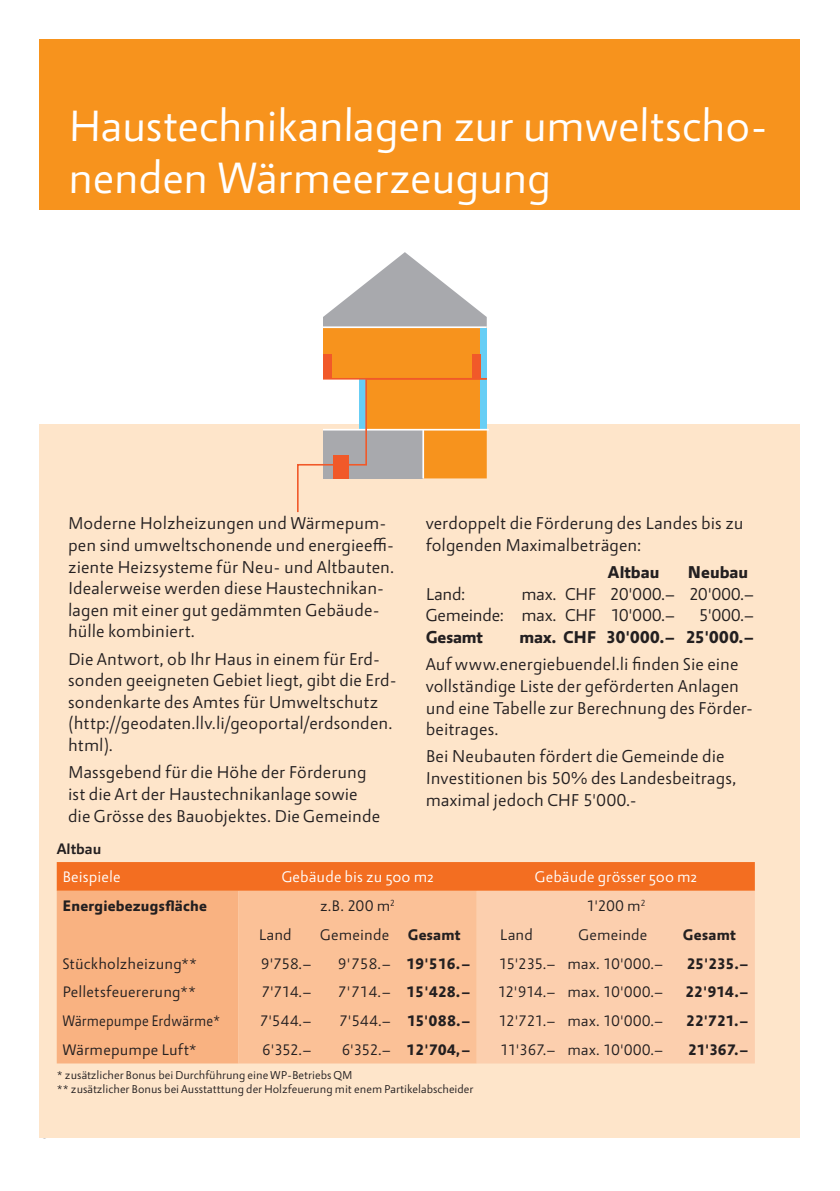
<style>
.page{position:relative;width:840px;height:1191px;background:#fff}
.page>*{position:absolute;margin:0;border:0;box-sizing:border-box;transform-origin:0 0}
.t1{font:46px/52px "Allegra 2 Regular";letter-spacing:-.015em;color:#fff}
.t2{font:18px/21.6px "Allegra 2 Regular";letter-spacing:.005em;color:#231f20}
.t3{font:18px/21.6px "Allegra 2 Regular";letter-spacing:-.015em;color:#231f20}
.t4{font:18px "Allegra 6 Bold";letter-spacing:-.005em;color:#231f20}
.t5{font:16px "Allegra 2 Regular";letter-spacing:.01em;color:#231f20}
.t6{font:16px "Allegra 6 Bold";letter-spacing:.01em;color:#231f20}
.t7{font:16px "Allegra 2 Regular";letter-spacing:.01em;color:#fff}
.t8{font:16px "Allegra 2 Regular";letter-spacing:-.01em;color:#231f20}
.t9{font:16px "Allegra 2 Regular";letter-spacing:-.02em;color:#231f20}
.t10{font:16px "Allegra 2 Regular";letter-spacing:-.015em;color:#231f20}
.t11{font:16px "Allegra 2 Regular";letter-spacing:.01em;color:#231f20;scale:.9 1}
.t12{font:16px "Allegra 5 Semibold";color:#231f20}
.t13{font:12px/14.4px "Allegra 2 Regular";color:#231f20}
.s1{font-family:"Allegra 6 Bold"}
.s2{font-family:"Allegra 2 Regular"}
</style>
<div class="page">
<div style="left:40px;top:40px;width:759px;height:170px;background:#f7931d"></div>
<div style="left:40px;top:424px;width:759px;height:714px;background:#fee5ca"></div>
<svg style="left:323px;top:252px;width:163px;height:74px"></svg>
<div style="left:323px;top:327px;width:163px;height:52px;background:#f7931d"></div>
<hr style="left:323px;top:326px;width:163px;height:2px;background:#fff">
<div style="left:323px;top:354px;width:8px;height:25px;background:#f15929"></div>
<div style="left:480px;top:328px;width:6px;height:50px;background:#67cef5"></div>
<div style="left:472px;top:354px;width:8px;height:25px;background:#f15929"></div>
<svg style="left:297px;top:377px;width:191px;height:136px"></svg>
<svg style="left:57px;top:862px;width:697px;height:201px"></svg>
<div style="left:238px;top:890px;width:238px;height:173px;background:#fbc197"></div>
<div style="left:476px;top:890px;width:278px;height:173px;background:#fccfae"></div>
<h1 class="t1" style="left:68px;top:101px;width:702px">Haustechnikanlagen zur umweltscho&shy;nenden Wärmeerzeugung</h1>
<p class="t2" style="left:68px;top:513px;width:327px">Moderne Holzheizungen und Wärmepum&shy;pen sind umweltschonende und energieeffi&shy;ziente Heizsysteme für Neu- und Altbauten.<br>Idealerweise werden diese Haustechnikan&shy;lagen mit einer gut gedämmten Gebäude&shy;hülle kombiniert.</p>
<p class="t2" style="left:68px;top:648px;width:330px">Die Antwort, ob Ihr Haus in einem für Erd&shy;sonden geeigneten Gebiet liegt, gibt die Erd&shy;sondenkarte des Amtes für Umweltschutz (http://geodaten.llv.li/geoportal/erdsonden. html).</p>
<p class="t2" style="left:68px;top:762px;width:313px">Massgebend für die Höhe der Förderung ist die Art der Haustechnikanlage sowie die Grösse des Bauobjektes. Die Gemeinde</p>
<p class="t12" style="left:57px;top:840px;width:46px">Altbau</p>
<p class="t2" style="left:425px;top:513px;width:319px">verdoppelt die Förderung des Landes bis zu folgenden Maximalbeträgen:</p>
<p class="t4" style="left:607px;top:562px;width:53px">Altbau</p>
<p class="t4" style="left:687px;top:562px;width:62px">Neubau</p>
<p class="t2" style="left:425px;top:583px;width:41px">Land:</p>
<p class="t3" style="left:425px;top:583px;width:330px;text-indent:96px">max. CHF 20'000.– 20'000.–<br>Gemeinde: max. CHF 10'000.–</p>
<p class="t2" style="left:698px;top:605px;width:58px">5'000.–</p>
<p class="t4" style="left:425px;top:627px;width:59px">Gesamt</p>
<p class="t4" style="left:519px;top:627px;width:237px">max. CHF 30'000.– 25'000.–</p>
<p class="t2" style="left:425px;top:654px;width:329px">Auf www.energiebuendel.li finden Sie eine vollständige Liste der geförderten Anlagen und eine Tabelle zur Berechnung des Förder&shy;beitrages.</p>
<p class="t2" style="left:425px;top:746px;width:312px">Bei Neubauten fördert die Gemeinde die<br>Investitionen bis 50% des Landesbeitrags, maximal jedoch CHF 5'000.-</p>
<p class="t7" style="left:62px;top:868px;width:60px">Beispiele</p>
<p class="t7" style="left:281px;top:868px;width:153px">Gebäude bis zu 500 m2</p>
<p class="t7" style="left:534px;top:868px;width:163px">Gebäude grösser 500 m2</p>
<p class="t6" style="left:62px;top:897px;width:146px">Energiebezugsfläche</p>
<p class="t5" style="left:320px;top:897px;width:76px">z.B. 200 m<sup>2</sup></p>
<p class="t5" style="left:585px;top:897px;width:61px">1'200 m<sup>2</sup></p>
<p class="t5" style="left:258px;top:926px;width:35px">Land</p>
<p class="t5" style="left:320px;top:926px;width:142px">Gemeinde <span class="s1">Gesamt</span></p>
<p class="t5" style="left:499px;top:926px;width:35px">Land</p>
<p class="t5" style="left:578px;top:926px;width:70px">Gemeinde</p>
<p class="t6" style="left:682px;top:926px;width:54px">Gesamt</p>
<p class="t5" style="left:62px;top:954px;width:136px">Stückholzheizung**</p>
<p class="t5" style="left:260px;top:954px;width:53px">9'758.–</p>
<p class="t6" style="left:337px;top:954px;width:135px"><span class="s2">9'758.–</span> 19'516.–</p>
<p class="t9" style="left:498px;top:954px;width:167px">15'235.– max. 10'000.–</p>
<p class="t6" style="left:686px;top:954px;width:64px">25'235.–</p>
<p class="t5" style="left:62px;top:983px;width:135px">Pelletsfeuererung**</p>
<p class="t5" style="left:261px;top:983px;width:53px">7'714.–</p>
<p class="t6" style="left:337px;top:983px;width:135px"><span class="s2">7'714.–</span> 15'428.–</p>
<p class="t10" style="left:497px;top:983px;width:168px">12'914.– max. 10'000.–</p>
<p class="t6" style="left:684px;top:983px;width:65px">22'914.–</p>
<p class="t11" style="left:62px;top:1012px;width:177px">Wärmepumpe Erdwärme*</p>
<p class="t5" style="left:259px;top:1012px;width:54px">7'544.–</p>
<p class="t6" style="left:338px;top:1012px;width:134px"><span class="s2">7'544.–</span> 15'088.–</p>
<p class="t8" style="left:498px;top:1012px;width:167px">12'721.– max. 10'000.–</p>
<p class="t6" style="left:685px;top:1012px;width:65px">22'721.–</p>
<p class="t5" style="left:62px;top:1041px;width:136px">Wärmepumpe Luft*</p>
<p class="t5" style="left:262px;top:1041px;width:52px">6'352.–</p>
<p class="t6" style="left:341px;top:1041px;width:131px"><span class="s2">6'352.–</span> 12'704,–</p>
<p class="t8" style="left:499px;top:1041px;width:165px">11'367.– max. 10'000.–</p>
<p class="t6" style="left:687px;top:1041px;width:63px">21'367.–</p>
<p class="t13" style="left:57px;top:1068px;width:418px">* zusätzlicher Bonus bei Durchführung eine WP-Betriebs QM<br>** zusätzlicher Bonus bei Ausstatttung der Holzfeuerung mit enem Partikelabscheider</p>
</div>
